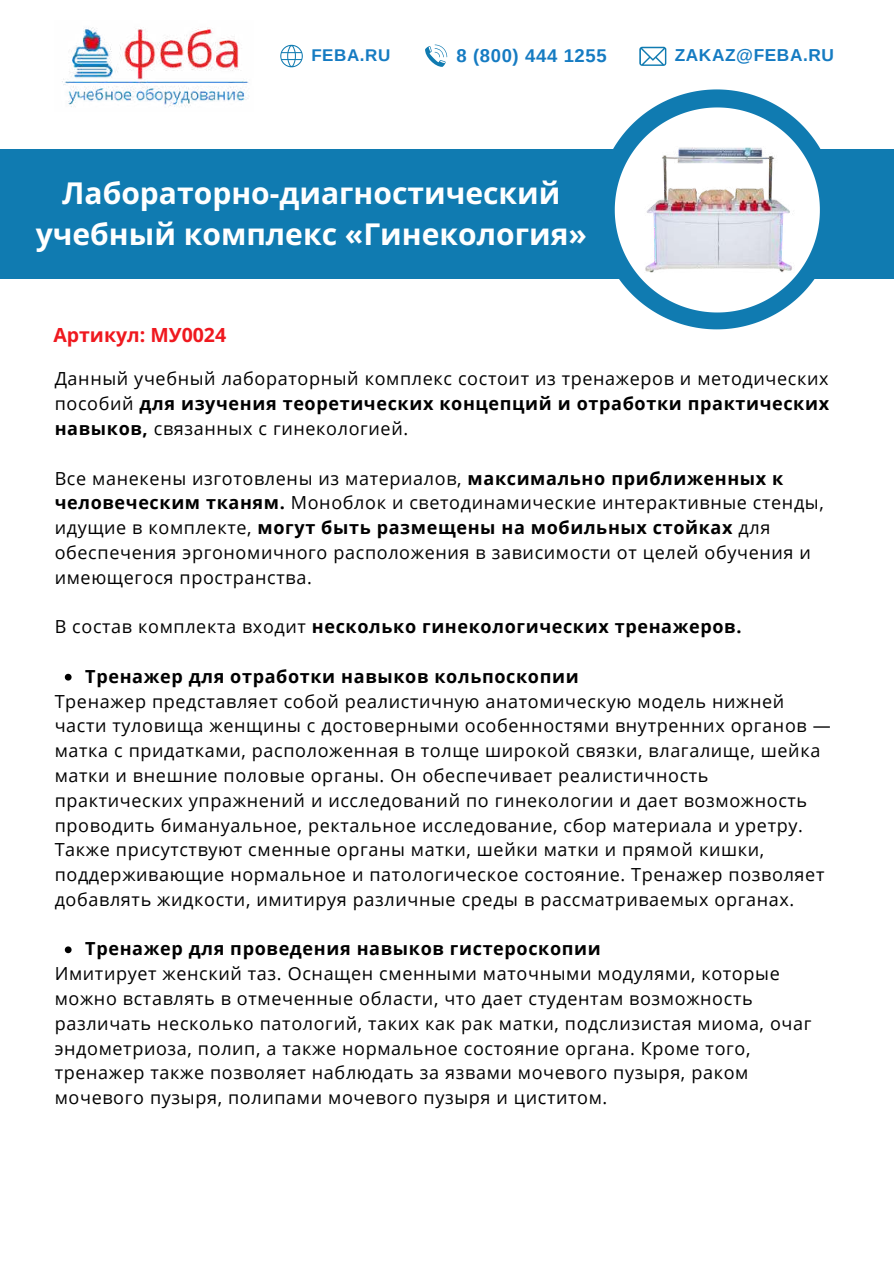
<style>
.page{position:relative;width:894px;height:1264px;background:#fff}
.page>*{position:absolute;margin:0;border:0;box-sizing:border-box;transform-origin:0 0}
.t1{font:700 30px/40.5px "Open Sans";color:#fff;text-align:center}
.t2{font:700 19.5px "Open Sans";color:#ef191f}
.t3{font:700 18.45px "Arimo";letter-spacing:.035em;color:#157bc2}
.t4{font:18px/24.8px "Open Sans";letter-spacing:.035em;color:#000}
.t5{font:700 18px "Open Sans";letter-spacing:.035em;color:#000}
.t6{font:700 17.25px "Arimo";letter-spacing:.035em;color:#157bc2}
.t7{font:700 16.95px "Arimo";letter-spacing:.035em;color:#157bc2}
.s1{font-weight:700}
.s2{font-weight:400}
</style>
<div class="page">
<img style="left:62px;top:27px;width:187px;height:80px">
<svg style="left:639px;top:47px;width:27px;height:19px"></svg>
<svg style="left:425px;top:45px;width:22px;height:22px"></svg>
<svg style="left:280px;top:45px;width:23px;height:22px"></svg>
<div style="left:0;top:149px;width:893px;height:130px;background:#107bb1"></div>
<svg style="left:613px;top:89px;width:208px;height:240px"></svg>
<svg style="left:614px;top:107px;width:205px;height:205px"></svg>
<svg style="left:65px;top:673px;width:7px;height:7px"></svg>
<svg style="left:65px;top:946px;width:7px;height:7px"></svg>
<img style="left:633px;top:146px;width:169px;height:126px">
<p class="t7" style="left:311px;top:44px;width:81px">FEBA.RU</p>
<p class="t3" style="left:456px;top:43px;width:152px">8 (800) 444 1255</p>
<p class="t6" style="left:674px;top:43px;width:161px">ZAKAZ@FEBA.RU</p>
<h1 class="t1" style="left:36px;top:172px;width:552px">Лабораторно-диагностический учебный комплекс «Гинекология»</h1>
<p class="t2" style="left:53px;top:321px;width:174px">Артикул: МУ0024</p>
<p class="t4" style="left:55px;top:366px;width:775px;text-align:justify">Данный учебный лабораторный комплекс состоит из тренажеров и методических пособий <span class="s1">для изучения теоретических концепций и отработки практических навыков,</span> связанных с гинекологией.</p>
<p class="t4" style="left:55px;top:465px;width:770px">Все манекены изготовлены из материалов, <span class="s1">максимально приближенных к человеческим тканям.</span> Моноблок и светодинамические интерактивные стенды, идущие в комплекте, <span class="s1">могут быть размещены на мобильных стойках</span> для обеспечения эргономичного расположения в зависимости от целей обучения и имеющегося пространства.</p>
<p class="t5" style="left:55px;top:614px;width:688px"><span class="s2">В состав комплекта входит</span> несколько гинекологических тренажеров.</p>
<p class="t5" style="left:85px;top:663px;width:494px">Тренажер для отработки навыков кольпоскопии</p>
<p class="t4" style="left:55px;top:688px;width:777px">Тренажер представляет собой реалистичную анатомическую модель нижней части туловища женщины с достоверными особенностями внутренних органов — матка с придатками, расположенная в толще широкой связки, влагалище, шейка матки и внешние половые органы. Он обеспечивает реалистичность практических упражнений и исследований по гинекологии и дает возможность проводить бимануальное, ректальное исследование, сбор материала и уретру.<br>Также присутствуют сменные органы матки, шейки матки и прямой кишки, поддерживающие нормальное и патологическое состояние. Тренажер позволяет добавлять жидкости, имитируя различные среды в рассматриваемых органах.</p>
<p class="t5" style="left:85px;top:936px;width:517px">Тренажер для проведения навыков гистероскопии</p>
<p class="t4" style="left:55px;top:960px;width:758px">Имитирует женский таз. Оснащен сменными маточными модулями, которые можно вставлять в отмеченные области, что дает студентам возможность различать несколько патологий, таких как рак матки, подслизистая миома, очаг эндометриоза, полип, а также нормальное состояние органа. Кроме того, тренажер также позволяет наблюдать за язвами мочевого пузыря, раком мочевого пузыря, полипами мочевого пузыря и циститом.</p>
</div>
